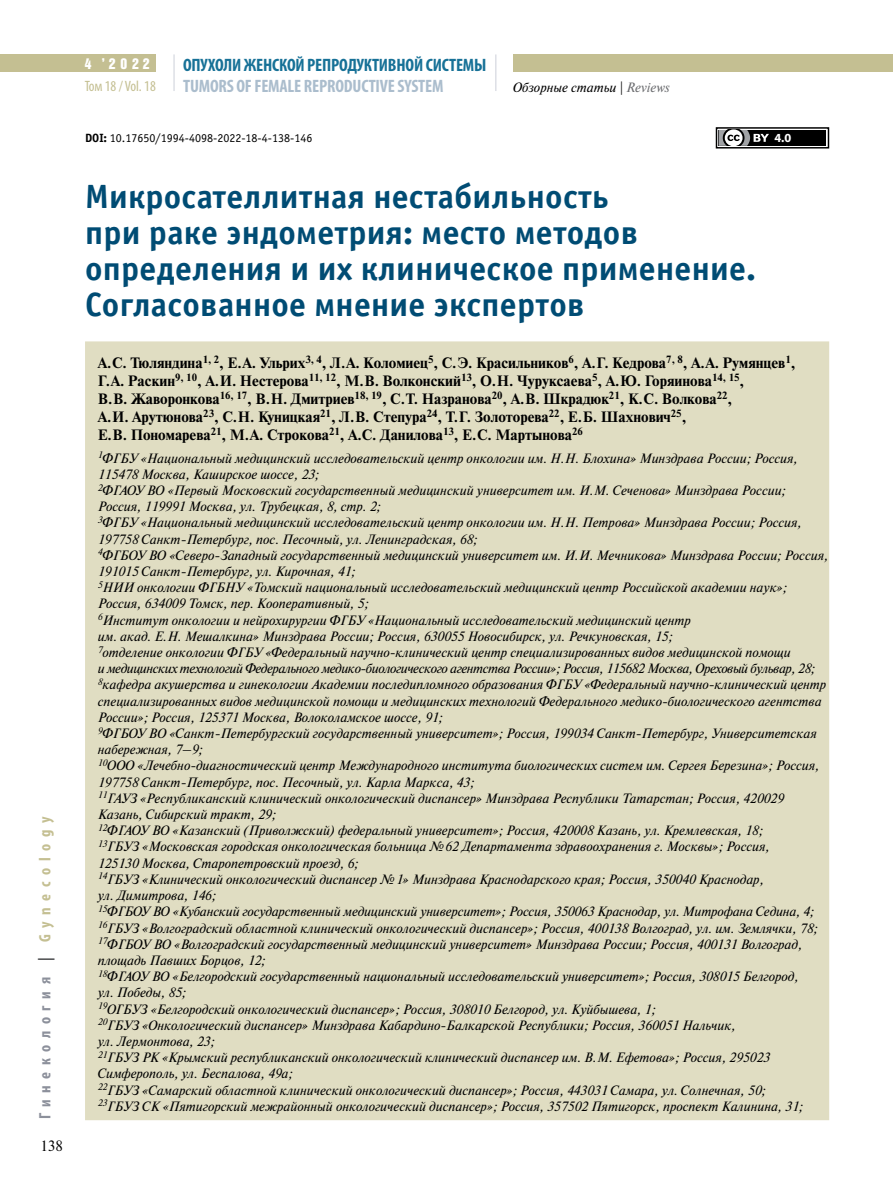
<style>
.page{position:relative;width:893px;height:1191px;background:#fff}
.page>*{position:absolute;margin:0;border:0;box-sizing:border-box;transform-origin:0 0}
.t1{font:700 33.75px/36px "Officina Sans C";letter-spacing:.01em;color:#004c74}
.t2{font:700 condensed 18px "Myriad Pro";letter-spacing:-.01em;color:#177197}
.t3{font:700 condensed 18px "Myriad Pro";letter-spacing:-.01em;color:#abbdcd}
.t4{font:700 condensed 16.5px "Myriad Pro";letter-spacing:.4em;color:#8c909b}
.t5{font:700 15px/18px "Newton C";color:#000}
.t6{font:condensed 15px "Myriad Pro";color:#c4bf92}
.t7{font:15px "Bastion Kontrast Alt C";color:#fff}
.t8{font:15px "Newton C";color:#000}
.t9{font:italic 13.5px/16.2px "Newton C";color:#000}
.t10{font:700 12.45px "Myriad Pro";color:#fff}
.t11{font:12px "Officina Sans C";color:#000}
.s1{color:#58595b}
.s2{color:#c4bf92}
.s3{color:#6d6e71}
.s4{font-weight:700}
</style>
<div class="page">
<div style="left:0;top:54px;width:156px;height:17px;background:#c4bf92"></div>
<hr style="left:173px;top:54px;width:2px;height:37px;background:#d2d5dd">
<hr style="left:495px;top:54px;width:1px;height:37px;background:#d2d5dd">
<div style="left:513px;top:54px;width:380px;height:17px;background:#c4bf92"></div>
<div style="left:85px;top:341px;width:744px;height:779px;background:#e0ddc2"></div>
<svg style="left:718px;top:129px;width:23px;height:17px"></svg>
<div style="left:716px;top:127px;width:113px;height:21px;border:1px solid #000"></div>
<div style="left:719px;top:130px;width:107px;height:16px;background:#000"></div>
<svg style="left:719px;top:130px;width:50px;height:16px"></svg>
<p class="t4" style="left:35px;top:1118px;width:303px;rotate:-90deg">Гинекология <span class="s1">|</span> <span class="s2">Gynecology</span></p>
<p class="t8" style="left:40px;top:1137px;width:24px">138</p>
<p class="t7" style="left:85px;top:56px;width:66px">4 ’ 2 0 2 2</p>
<p class="t6" style="left:85px;top:77px;width:73px">Том 18 / Vol. 18</p>
<h2 class="t2" style="left:183px;top:54px;width:305px">ОПУХОЛИЖЕНСКОЙ РЕПРОДУКТИВНОЙ СИСТЕМЫ</h2>
<h2 class="t3" style="left:183px;top:75px;width:262px">TUMORS OF FEMALE REPRODUCTIVE SYSTEM</h2>
<p class="t9" style="left:513px;top:79px;width:158px">Обзорные статьи | <span class="s3">Reviews</span></p>
<p class="t11" style="left:85px;top:131px;width:229px"><span class="s4">DOI:</span> 10.17650/1994‑4098‑2022‑18‑4‑138‑146</p>
<p class="t10" style="left:774px;top:130px;width:18px">4.0</p>
<h1 class="t1" style="left:85px;top:179px;width:673px">Микросателлитная нестабильность<br>при раке эндометрия: место методов определения и их клиническое применение.<br>Согласованное мнение экспертов</h1>
<p class="t5" style="left:98px;top:354px;width:699px">А.С. Тюляндина<sup>1,</sup> <sup>2</sup>, Е.А. Ульрих<sup>3,</sup> <sup>4</sup>, Л.А. Коломиец<sup>5</sup>, С.Э. Красильников<sup>6</sup>, А.Г. Кедрова<sup>7,</sup> <sup>8</sup>, А.А. Румянцев<sup>1</sup>, Г.А. Раскин<sup>9,</sup> <sup>10</sup>, А.И. Нестерова<sup>11,</sup> <sup>12</sup>, М.В. Волконский<sup>13</sup>, О.Н. Чуруксаева<sup>5</sup>, А.Ю. Горяинова<sup>14,</sup> <sup>15</sup>,<br>В.В. Жаворонкова<sup>16,</sup> <sup>17</sup>, В.Н. Дмитриев<sup>18,</sup> <sup>19</sup>, С.Т. Назранова<sup>20</sup>, А.В. Шкрадюк<sup>21</sup>, К.С. Волкова<sup>22</sup>,<br>А.И. Арутюнова<sup>23</sup>, С.Н. Куницкая<sup>21</sup>, Л.В. Степура<sup>24</sup>, Т.Г. Золоторева<sup>22</sup>, Е.Б. Шахнович<sup>25</sup>,<br>Е.В. Пономарева<sup>21</sup>, М.А. Строкова<sup>21</sup>, А.С. Данилова<sup>13</sup>, Е.С. Мартынова<sup>26</sup></p>
<p class="t9" style="left:98px;top:450px;width:732px"><sup>1</sup>ФГБУ «Национальный медицинский исследовательский центр онкологии им. Н.Н. Блохина» Минздрава России; Россия, 115478 Москва, Каширское шоссе, 23;<br><sup>2</sup>ФГАОУ ВО «Первый Московский государственный медицинский университет им. И.М. Сеченова» Минздрава России; Россия, 119991 Москва, ул. Трубецкая, 8, стр. 2;<br><sup>3</sup>ФГБУ «Национальный медицинский исследовательский центр онкологии им. Н.Н. Петрова» Минздрава России; Россия, 197758 Санкт-Петербург, пос. Песочный, ул. Ленинградская, 68;<br><sup>4</sup>ФГБОУ ВО «Cеверо-Западный государственный медицинский университет им. И.И. Мечникова» Минздрава России; Россия, 191015 Санкт-Петербург, ул. Кирочная, 41;<br><sup>5</sup>НИИ онкологии ФГБНУ «Томский национальный исследовательский медицинский центр Российской академии наук»; Россия, 634009 Томск, пер. Кооперативный, 5;<br><sup>6</sup>Институт онкологии и нейрохирургии ФГБУ «Национальный исследовательский медицинский центр<br>им. акад. Е.Н. Мешалкина» Минздрава России; Россия, 630055 Новосибирск, ул. Речкуновская, 15;<br><sup>7</sup>отделение онкологии ФГБУ «Федеральный научно-клинический центр специализированных видов медицинской помощи<br>и медицинских технологий Федерального медико-биологического агентства России»; Россия, 115682 Москва, Ореховый бульвар, 28; <sup>8</sup>кафедра акушерства и гинекологии Академии последипломного образования ФГБУ «Федеральный научно-клинический центр специализированных видов медицинской помощи и медицинских технологий Федерального медико-биологического агентства России»; Россия, 125371 Москва, Волоколамское шоссе, 91;<br><sup>9</sup>ФГБОУ ВО «Санкт-Петербургский государственный университет»; Россия, 199034 Санкт-Петербург, Университетская набережная, 7–9;<br><sup>10</sup>ООО «Лечебно-диагностический центр Международного института биологических систем им. Сергея Березина»; Россия, 197758 Санкт-Петербург, пос. Песочный, ул. Карла Маркса, 43;<br><sup>11</sup>ГАУЗ «Республиканский клинический онкологический диспансер» Минздрава Республики Татарстан; Россия, 420029<br>Казань, Сибирский тракт, 29;<br><sup>12</sup>ФГАОУ ВО «Казанский (Приволжский) федеральный университет»; Россия, 420008 Казань, ул. Кремлевская, 18;<br><sup>13</sup>ГБУЗ «Московская городская онкологическая больница №62 Департамента здравоохранения г. Москвы»; Россия,<br>125130 Москва, Старопетровский проезд, 6;<br><sup>14</sup>ГБУЗ «Клинический онкологический диспансер №1» Минздрава Краснодарского края; Россия, 350040 Краснодар,<br>ул. Димитрова, 146;<br><sup>15</sup>ФГБОУ ВО «Кубанский государственный медицинский университет»; Россия, 350063 Краснодар, ул. Митрофана Седина, 4; <sup>16</sup>ГБУЗ «Волгоградский областной клинический онкологический диспансер»; Россия, 400138 Волгоград, ул. им. Землячки, 78; <sup>17</sup>ФГБОУ ВО «Волгоградский государственный медицинский университет» Минздрава России; Россия, 400131 Волгоград, площадь Павших Борцов, 12;<br><sup>18</sup>ФГАОУ ВО «Белгородский государственный национальный исследовательский университет»; Россия, 308015 Белгород,<br>ул. Победы, 85;<br><sup>19</sup>ОГБУЗ «Белгородский онкологический диспансер»; Россия, 308010 Белгород, ул. Куйбышева, 1;<br><sup>20</sup>ГБУЗ «Онкологический диспансер» Минздрава Кабардино-Балкарской Республики; Россия, 360051 Нальчик,<br>ул. Лермонтова, 23;<br><sup>21</sup>ГБУЗ РК «Крымский республиканский онкологический клинический диспансер им. В.М. Ефетова»; Россия, 295023<br>Симферополь, ул. Беспалова, 49а;<br><sup>22</sup>ГБУЗ «Самарский областной клинический онкологический диспансер»; Россия, 443031 Самара, ул. Солнечная, 50;<br><sup>23</sup>ГБУЗ СК «Пятигорский межрайонный онкологический диспансер»; Россия, 357502 Пятигорск, проспект Калинина, 31;</p>
</div>
